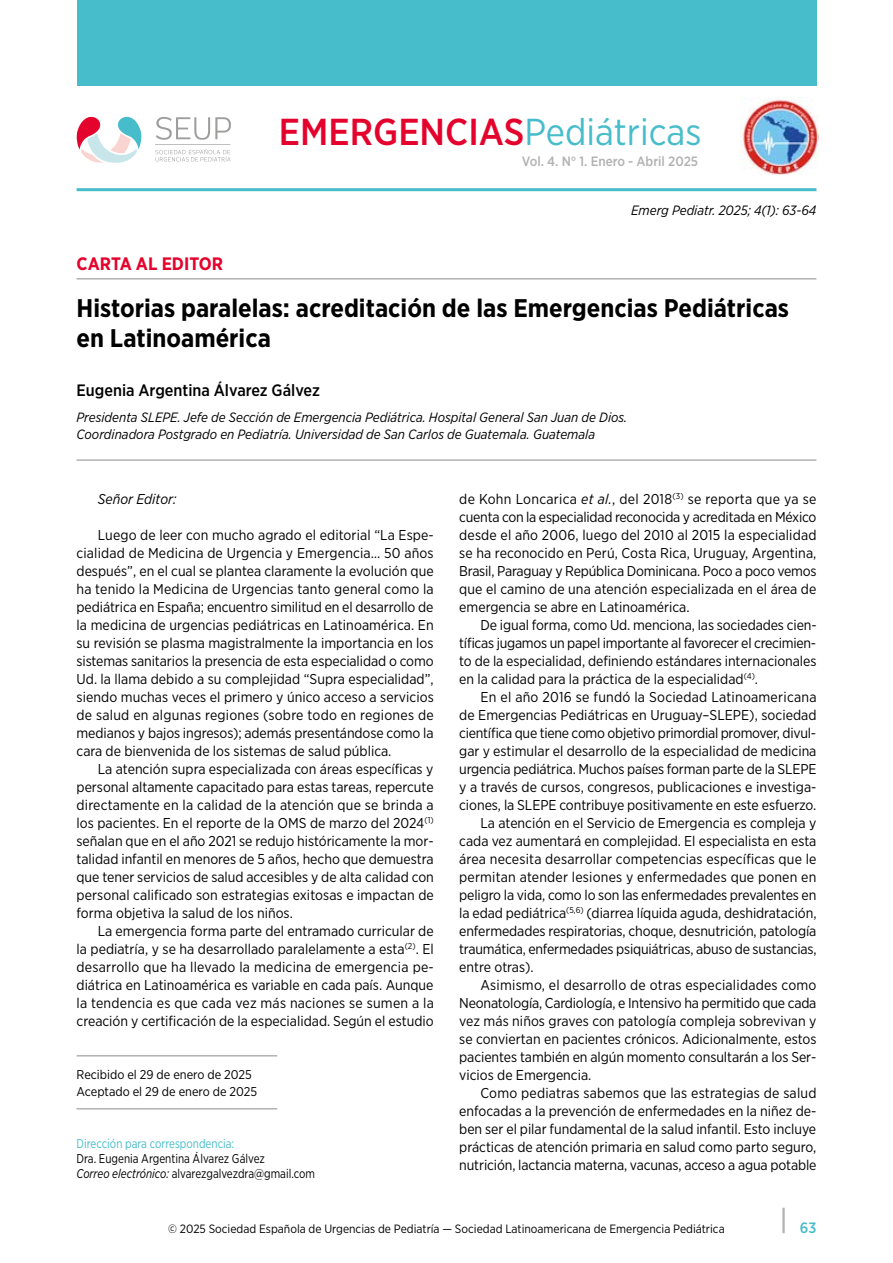
<style>
.page{position:relative;width:893px;height:1263px;background:#fff}
.page>*{position:absolute;margin:0;border:0;box-sizing:border-box;transform-origin:0 0}
.t1{font:500 37.5px "Gotham Narrow";color:#e4032c}
.t2{font:700 25.5px/30px "Gotham Narrow";color:#000}
.t3{font:700 18px "Gotham Narrow";color:#e4032c}
.t4{font:500 16.5px "Gotham Narrow";color:#000}
.t5{font:500 15px "Gotham Narrow";color:#47bcca}
.t6{font:14.25px/18px "Gotham Narrow";color:#000;text-align:justify}
.t7{font:14.25px "Gotham Narrow";letter-spacing:-.02em;color:#000}
.t8{font:italic 14.25px "Gotham Narrow";color:#000}
.t9{font:italic 13.5px/17.2px "Gotham Narrow";color:#000}
.t10{font:500 13.5px "Gotham Narrow";color:#b3b2b2}
.t11{font:12.75px/15px "Gotham Narrow";color:#000;scale:.9 1}
.t12{font:12.75px/17.2px "Gotham Narrow";color:#000}
.t13{font:12.75px "Gotham Narrow";color:#47bcca;scale:.9 1}
.t14{font:12px "Gotham Narrow";color:#000}
.s1{font-weight:400;color:#47bcca}
.s2{font-style:italic}
</style>
<div class="page">
<hr style="left:782px;top:1208px;width:3px;height:25px;background:#b3b2b2">
<hr style="left:77px;top:188px;width:739px;height:3px;background:#47bcca">
<img style="left:741px;top:98px;width:78px;height:77px">
<svg style="left:77px;top:116px;width:64px;height:47px"></svg>
<svg style="left:155px;top:117px;width:76px;height:45px"></svg>
<div style="left:77px;top:0;width:739px;height:85px;background:#47bcca"></div>
<hr style="left:77px;top:459px;width:739px;height:2px;background:#b3b2b2">
<hr style="left:77px;top:278px;width:739px;height:2px;background:#b3b2b2">
<hr style="left:77px;top:1055px;width:200px;height:1px;background:#b3b2b2">
<hr style="left:77px;top:1108px;width:200px;height:1px;background:#b3b2b2">
<h1 class="t1" style="left:279px;top:108px;width:424px">EMERGENCIAS<span class="s1">Pediátricas</span></h1>
<p class="t10" style="left:522px;top:153px;width:178px">Vol. 4. N° 1. Enero - Abril 2025</p>
<p class="t9" style="left:631px;top:201px;width:187px">Emerg Pediatr. 2025; 4(1): 63-64</p>
<p class="t3" style="left:77px;top:252px;width:148px">CARTA AL EDITOR</p>
<h2 class="t2" style="left:77px;top:292px;width:714px">Historias paralelas: acreditación de las Emergencias Pediátricas en Latinoamérica</h2>
<p class="t4" style="left:77px;top:380px;width:245px">Eugenia Argentina Álvarez Gálvez</p>
<p class="t9" style="left:77px;top:408px;width:552px">Presidenta SLEPE. Jefe de Sección de Emergencia Pediátrica. Hospital General San Juan de Dios.<br>Coordinadora Postgrado en Pediatría. Universidad de San Carlos de Guatemala. Guatemala</p>
<p class="t8" style="left:98px;top:490px;width:80px">Señor Editor:</p>
<p class="t6" style="left:77px;top:526px;width:359px;text-indent:21px">Luego de leer con mucho agrado el editorial “La Espe&shy;cialidad de Medicina de Urgencia y Emergencia… 50 años después”, en el cual se plantea claramente la evolución que ha tenido la Medicina de Urgencias tanto general como la pediátrica en España; encuentro similitud en el desarrollo de la medicina de urgencias pediátricas en Latinoamérica. En su revisión se plasma magistralmente la importancia en los sistemas sanitarios la presencia de esta especialidad o como Ud. la llama debido a su complejidad “Supra especialidad”, siendo muchas veces el primero y único acceso a servicios de salud en algunas regiones (sobre todo en regiones de medianos y bajos ingresos); además presentándose como la cara de bienvenida de los sistemas de salud pública.</p>
<p class="t6" style="left:77px;top:760px;width:359px;text-indent:21px">La atención supra especializada con áreas específicas y personal altamente capacitado para estas tareas, repercute directamente en la calidad de la atención que se brinda a los pacientes. En el reporte de la OMS de marzo del 2024<sup>(1) </sup>señalan que en el año 2021 se redujo históricamente la mor&shy;talidad infantil en menores de 5 años, hecho que demuestra que tener servicios de salud accesibles y de alta calidad con personal calificado son estrategias exitosas e impactan de forma objetiva la salud de los niños.</p>
<p class="t6" style="left:77px;top:922px;width:359px;text-indent:21px">La emergencia forma parte del entramado curricular de la pediatría, y se ha desarrollado paralelamente a esta<sup>(2)</sup>. El desarrollo que ha llevado la medicina de emergencia pe&shy;diátrica en Latinoamérica es variable en cada país. Aunque la tendencia es que cada vez más naciones se sumen a la creación y certificación de la especialidad. Según el estudio</p>
<p class="t12" style="left:77px;top:1065px;width:182px">Recibido el 29 de enero de 2025<br>Aceptado el 29 de enero de 2025</p>
<p class="t13" style="left:77px;top:1135px;width:177px">Dirección para correspondencia:</p>
<p class="t11" style="left:77px;top:1151px;width:266px">Dra. Eugenia Argentina Álvarez Gálvez<br><span class="s2">Correo electrónico:</span> alvarezgalvezdra@gmail.com</p>
<p class="t6" style="left:459px;top:490px;width:359px">de Kohn Loncarica <span class="s2">et al.</span>, del 2018<sup>(3)</sup> se reporta que ya se cuenta con la especialidad reconocida y acreditada en México desde el año 2006, luego del 2010 al 2015 la especialidad se ha reconocido en Perú, Costa Rica, Uruguay, Argentina, Brasil, Paraguay y República Dominicana. Poco a poco vemos que el camino de una atención especializada en el área de emergencia se abre en Latinoamérica.</p>
<p class="t6" style="left:459px;top:616px;width:359px;text-indent:21px">De igual forma, como Ud. menciona, las sociedades cien&shy;tíficas jugamos un papel importante al favorecer el crecimien&shy;to de la especialidad, definiendo estándares internacionales en la calidad para la práctica de la especialidad<sup>(4)</sup>.</p>
<p class="t6" style="left:480px;top:688px;width:337px">En el año 2016 se fundó la Sociedad Latinoamericana</p>
<p class="t6" style="left:459px;top:706px;width:359px">de Emergencias Pediátricas en Uruguay–SLEPE), sociedad</p>
<p class="t7" style="left:459px;top:724px;width:358px">científica que tiene como objetivo primordial promover, divul-</p>
<p class="t6" style="left:459px;top:742px;width:359px">gar y estimular el desarrollo de la especialidad de medicina</p>
<p class="t6" style="left:459px;top:760px;width:359px">urgencia pediátrica. Muchos países forman parte de la SLEPE</p>
<p class="t6" style="left:459px;top:778px;width:359px">y a través de cursos, congresos, publicaciones e investiga-</p>
<p class="t6" style="left:459px;top:796px;width:359px">ciones, la SLEPE contribuye positivamente en este esfuerzo.</p>
<p class="t6" style="left:480px;top:814px;width:337px">La atención en el Servicio de Emergencia es compleja y</p>
<p class="t6" style="left:459px;top:832px;width:359px">cada vez aumentará en complejidad. El especialista en esta</p>
<p class="t6" style="left:459px;top:850px;width:359px">área necesita desarrollar competencias específicas que le</p>
<p class="t6" style="left:459px;top:868px;width:359px">permitan atender lesiones y enfermedades que ponen en</p>
<p class="t6" style="left:459px;top:886px;width:359px">peligro la vida, como lo son las enfermedades prevalentes en</p>
<p class="t6" style="left:459px;top:904px;width:359px">la edad pediátrica<sup>(5,6)</sup> (diarrea líquida aguda, deshidratación,</p>
<p class="t6" style="left:459px;top:922px;width:359px">enfermedades respiratorias, choque, desnutrición, patología</p>
<p class="t6" style="left:459px;top:940px;width:359px">traumática, enfermedades psiquiátricas, abuso de sustancias,</p>
<p class="t6" style="left:459px;top:958px;width:76px">entre otras).</p>
<p class="t6" style="left:480px;top:976px;width:337px">Asimismo, el desarrollo de otras especialidades como</p>
<p class="t6" style="left:459px;top:994px;width:359px">Neonatología, Cardiología, e Intensivo ha permitido que cada</p>
<p class="t6" style="left:459px;top:1012px;width:359px">vez más niños graves con patología compleja sobrevivan y</p>
<p class="t6" style="left:459px;top:1030px;width:359px">se conviertan en pacientes crónicos. Adicionalmente, estos</p>
<p class="t6" style="left:459px;top:1048px;width:359px">pacientes también en algún momento consultarán a los Ser-</p>
<p class="t6" style="left:459px;top:1066px;width:134px">vicios de Emergencia.</p>
<p class="t6" style="left:480px;top:1084px;width:337px">Como pediatras sabemos que las estrategias de salud</p>
<p class="t6" style="left:459px;top:1102px;width:359px">enfocadas a la prevención de enfermedades en la niñez de-</p>
<p class="t6" style="left:459px;top:1120px;width:358px">ben ser el pilar fundamental de la salud infantil. Esto incluye</p>
<p class="t6" style="left:459px;top:1138px;width:359px">prácticas de atención primaria en salud como parto seguro,</p>
<p class="t6" style="left:459px;top:1156px;width:359px">nutrición, lactancia materna, vacunas, acceso a agua potable</p>
<p class="t14" style="left:168px;top:1221px;width:558px">© 2025 Sociedad Española de Urgencias de Pediatría — Sociedad Latinoamericana de Emergencia Pediátrica</p>
<p class="t5" style="left:800px;top:1218px;width:18px">63</p>
</div>
